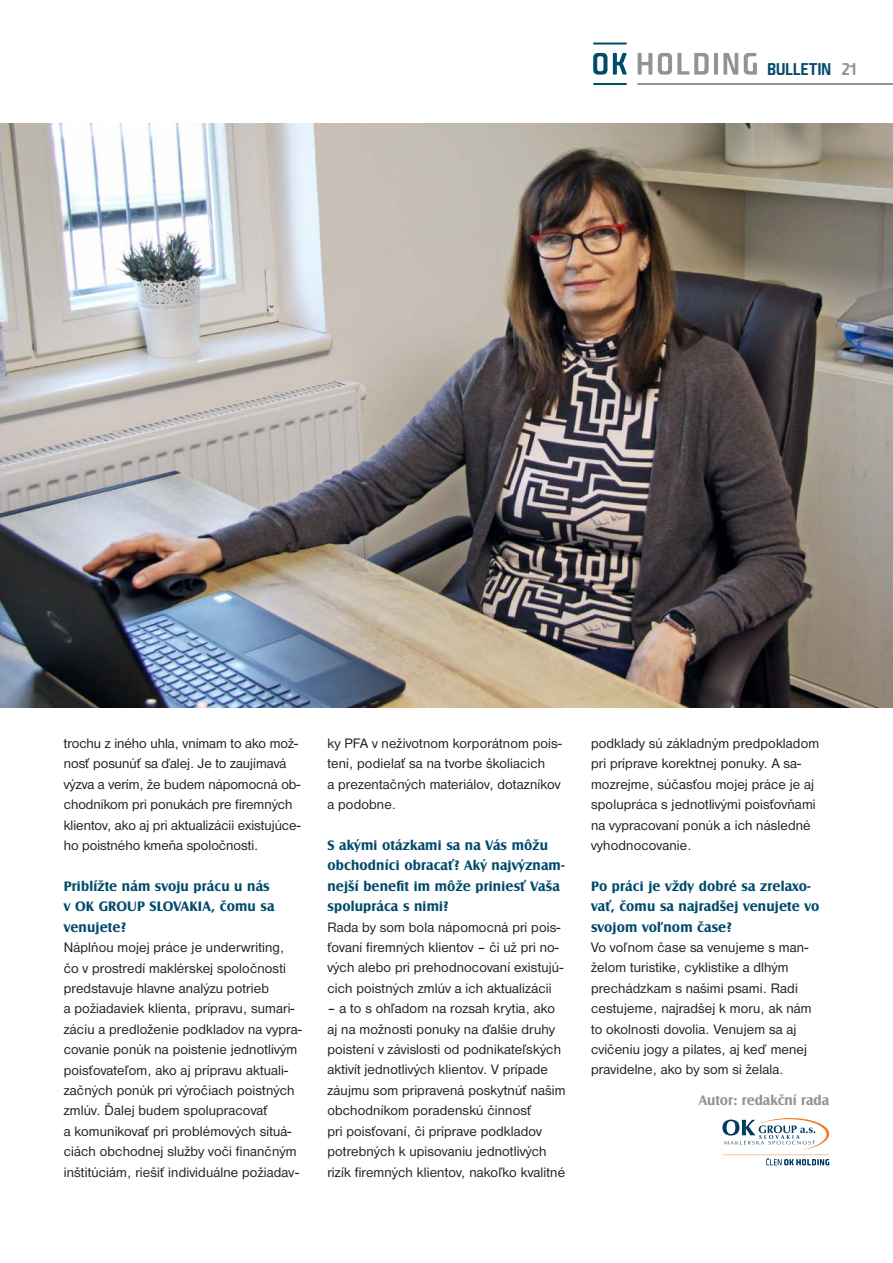
<style>
.page{position:relative;width:893px;height:1263px;background:#fff}
.page>*{position:absolute;margin:0;border:0;box-sizing:border-box;transform-origin:0 0}
.t1{font:16.5px "Fishmonger MS";letter-spacing:-.015em;color:#004b6c}
.t2{font:14.25px/20.4px "Nimbus San DCE";letter-spacing:.01em;color:#231f20}
.t3{font:700 14.25px/20.4px "Castle TOT";letter-spacing:.01em;color:#004b6c}
.t4{font:700 14.25px "Castle TOT";color:#8f9497}
.s1{color:#8f9497}
</style>
<div class="page">
<svg style="left:593px;top:53px;width:14px;height:22px"></svg>
<svg style="left:613px;top:53px;width:14px;height:22px"></svg>
<svg style="left:638px;top:53px;width:14px;height:22px"></svg>
<svg style="left:658px;top:53px;width:51px;height:22px"></svg>
<hr style="left:714px;top:53px;width:4px;height:22px;background:#8f9497">
<svg style="left:723px;top:53px;width:15px;height:22px"></svg>
<svg style="left:744px;top:53px;width:13px;height:22px"></svg>
<hr style="left:593px;top:83px;width:34px;height:2px;background:#004b6c">
<hr style="left:593px;top:43px;width:34px;height:2px;background:#004b6c">
<svg style="left:637px;top:83px;width:256px;height:2px"></svg>
<img style="left:0;top:123px;width:893px;height:584px">
<svg style="left:722px;top:1118px;width:107px;height:47px"></svg>
<p class="t1" style="left:767px;top:59px;width:91px">BULLETIN <span class="s1">21</span></p>
<p class="t2" style="left:64px;top:733px;width:238px">trochu z iného uhla, vnímam to ako mož&shy;nosť posunúť sa ďalej. Je to zaujímavá výzva a verím, že budem nápomocná ob&shy;chodníkom pri ponukách pre firemných klientov, ako aj pri aktualizácii existujúce&shy;ho poistného kmeňa spoločnosti.</p>
<p class="t3" style="left:64px;top:876px;width:212px">Priblížte nám svoju prácu u nás v OK GROUP SLOVAKIA, čomu sa venujete?</p>
<p class="t2" style="left:64px;top:937px;width:240px">Náplňou mojej práce je underwriting, čo v prostredí maklérskej spoločnosti predstavuje hlavne analýzu potrieb<br>a požiadaviek klienta, prípravu, sumari&shy;záciu a predloženie podkladov na vypra&shy;covanie ponúk na poistenie jednotlivým poisťovateľom, ako aj prípravu aktuali&shy;začných ponúk pri výročiach poistných zmlúv. Ďalej budem spolupracovať<br>a komunikovať pri problémových situá&shy;ciách obchodnej služby voči finančným inštitúciám, riešiť individuálne požiadav-</p>
<p class="t2" style="left:327px;top:733px;width:236px">ky PFA v neživotnom korporátnom pois&shy;tení, podielať sa na tvorbe školiacich<br>a prezentačných materiálov, dotazníkov a podobne.</p>
<p class="t3" style="left:327px;top:835px;width:239px">S akými otázkami sa na Vás môžu obchodníci obracať? Aký najvýznam&shy;nejší benefit im môže priniesť Vaša spolupráca s nimi?</p>
<p class="t2" style="left:327px;top:917px;width:237px">Rada by som bola nápomocná pri pois&shy;ťovaní firemných klientov – či už pri no&shy;vých alebo pri prehodnocovaní existujú&shy;cich poistných zmlúv a ich aktualizácii</p>
<p class="t2" style="left:327px;top:998px;width:240px">– a to s ohľadom na rozsah krytia, ako aj na možnosti ponuky na ďalšie druhy poistení v závislosti od podnikateľských aktivít jednotlivých klientov. V prípade záujmu som pripravená poskytnúť našim obchodníkom poradenskú činnosť<br>pri poisťovaní, či príprave podkladov potrebných k upisovaniu jednotlivých rizík firemných klientov, nakoľko kvalitné</p>
<p class="t2" style="left:591px;top:733px;width:230px">podklady sú základným predpokladom pri príprave korektnej ponuky. A sa&shy;mozrejme, súčasťou mojej práce je aj spolupráca s jednotlivými poisťovňami na vypracovaní ponúk a ich následné vyhodnocovanie.</p>
<p class="t3" style="left:591px;top:876px;width:230px">Po práci je vždy dobré sa zrelaxo&shy;vať, čomu sa najradšej venujete vo svojom voľnom čase?</p>
<p class="t2" style="left:591px;top:937px;width:222px">Vo voľnom čase sa venujeme s man&shy;želom turistike, cyklistike a dlhým prechádzkam s našimi psami. Radi cestujeme, najradšej k moru, ak nám to okolnosti dovolia. Venujem sa aj cvičeniu jogy a pilates, aj keď menej pravidelne, ako by som si želala.</p>
<p class="t4" style="left:699px;top:1092px;width:132px">Autor: redakční rada</p>
</div>
